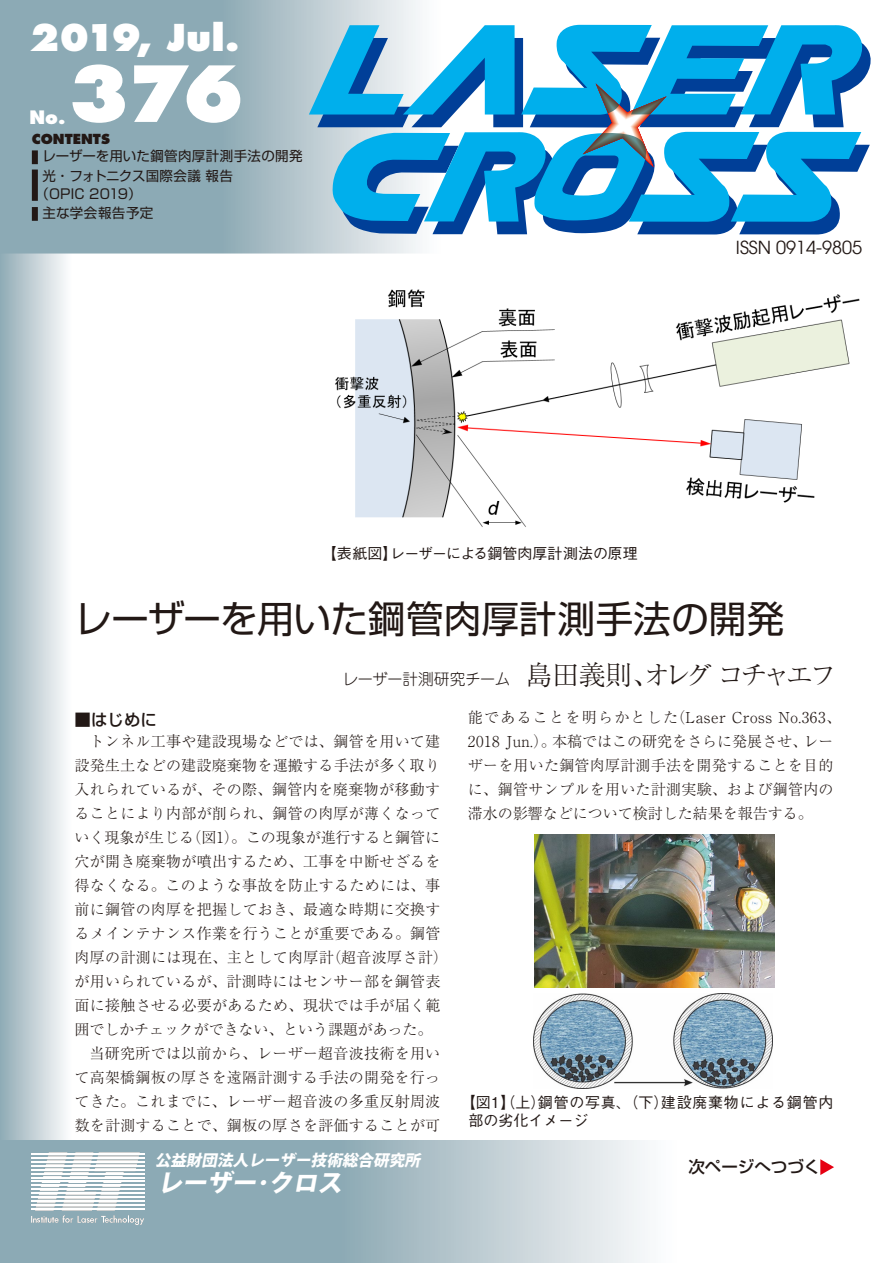
<style>
.page{position:relative;width:893px;height:1263px;background:#fff}
.page>*{position:absolute;margin:0;border:0;box-sizing:border-box;transform-origin:0 0}
.t1{font:800 75px "Futura Std";color:#fff}
.t2{font:37.5px "Shin Go Pro";letter-spacing:.005em;color:#221815}
.t3{font:800 36px "Futura Std";color:#fff}
.t4{font:300 27px "Ryumin Pro";letter-spacing:-.14em;color:#221815}
.t5{font:italic 800 24.75px "Koz Go Pro";color:#fff}
.t6{font:18px "Avant Garde";color:#221815}
.t7{font:800 18px "Futura Std";color:#fff}
.t8{font:500 16.5px "Shin Go Pro";color:#221815}
.t9{font:italic 800 15.6px "Koz Go Pro";color:#fff}
.t10{font:300 15px/24px "Ryumin Pro";letter-spacing:.02em;color:#221815}
.t11{font:500 15px/18px "Gothic BBB Pro";letter-spacing:.05em;color:#221815}
.t12{font:500 15px "Gothic BBB Pro";letter-spacing:.005em;color:#221815}
.t13{font:13.5px/19.5px "Shin Go Pro";letter-spacing:.015em;color:#221815}
.t14{font:800 13.5px "Futura Std";color:#221815}
.s1{font-family:"Jun 101 Pro";font-size:15.75px}
</style>
<div class="page">
<div style="left:0;top:0;width:72px;height:1263px;background:linear-gradient(to right,#90abb5,#fdfdfd)"></div>
<svg style="left:0;top:1141px;width:645px;height:122px;background:#adc1c9"></svg>
<svg style="left:0;top:0;width:440px;height:254px;background:#97b2bb"></svg>
<svg style="left:820px;top:1159px;width:14px;height:16px"></svg>
<svg style="left:28px;top:1152px;width:248px;height:79px"></svg>
<svg style="left:309px;top:24px;width:562px;height:210px"></svg>
<div style="left:32px;top:170px;width:6px;height:31px;background:#221815"></div>
<div style="left:32px;top:207px;width:6px;height:14px;background:#221815"></div>
<div style="left:32px;top:150px;width:6px;height:14px;background:#221815"></div>
<img style="left:335px;top:289px;width:525px;height:238px">
<img style="left:535px;top:834px;width:239px;height:153px">
<img style="left:533px;top:993px;width:240px;height:95px">
<h3 class="t3" style="left:30px;top:15px;width:212px">2019, Jul.</h3>
<h1 class="t1" style="left:68px;top:46px;width:178px">376</h1>
<p class="t7" style="left:30px;top:106px;width:38px">No.</p>
<p class="t14" style="left:32px;top:131px;width:80px">CONTENTS</p>
<p class="t13" style="left:42px;top:145px;width:262px">レーザーを用いた鋼管肉厚計測手法の開発光・フォトニクス国際会議 報告</p>
<p class="t13" style="left:42px;top:182px;width:112px;text-indent:-7px">（OPIC 2019）主な学会報告予定</p>
<p class="t6" style="left:736px;top:236px;width:128px">ISSN 0914-9805</p>
<p class="t12" style="left:322px;top:541px;width:317px">【表紙図】レーザーによる鋼管肉厚計測法の原理</p>
<h2 class="t2" style="left:75px;top:587px;width:711px">レーザーを用いた鋼管肉厚計測手法の開発</h2>
<h3 class="t4" style="left:343px;top:654px;width:495px"><span class="s1">レーザー計測研究チーム　</span>島田義則、オレグ コチャエフ</h3>
<p class="t8" style="left:75px;top:706px;width:84px">■はじめに</p>
<p class="t10" style="left:75px;top:728px;width:375px;text-indent:15px">トンネル工事や建設現場などでは、鋼管を用いて建設発生土などの建設廃棄物を運搬する手法が多く取り入れられているが、その際、鋼管内を廃棄物が移動することにより内部が削られ、鋼管の肉厚が薄くなっていく現象が生じる（図1）。この現象が進行すると鋼管に穴が開き廃棄物が噴出するため、工事を中断せざるを得なくなる。このような事故を防止するためには、事前に鋼管の肉厚を把握しておき、最適な時期に交換するメインテナンス作業を行うことが重要である。鋼管肉厚の計測には現在、主として肉厚計（超音波厚さ計）が用いられているが、計測時にはセンサー部を鋼管表面に接触させる必要があるため、現状では手が届く範囲でしかチェックができない、という課題があった。　当研究所では以前から、レーザー超音波技術を用いて高架橋鋼板の厚さを遠隔計測する手法の開発を行ってきた。これまでに、レーザー超音波の多重反射周波数を計測することで、鋼板の厚さを評価することが可</p>
<p class="t9" style="left:155px;top:1150px;width:271px">公益財団法人レーザー技術総合研究所</p>
<h3 class="t5" style="left:157px;top:1166px;width:193px">レーザー･クロス</h3>
<p class="t10" style="left:468px;top:704px;width:375px">能であることを明らかとした（Laser Cross No.363、<br>2018 Jun.）。本稿ではこの研究をさらに発展させ、レーザーを用いた鋼管肉厚計測手法を開発することを目的に、鋼管サンプルを用いた計測実験、および鋼管内の滞水の影響などについて検討した結果を報告する。</p>
<p class="t11" style="left:468px;top:1091px;width:367px;text-indent:-8px">【図1】（上）鋼管の写真、（下）建設廃棄物による鋼管内部の劣化イメージ</p>
<p class="t8" style="left:688px;top:1153px;width:133px">次ページへつづく</p>
</div>
